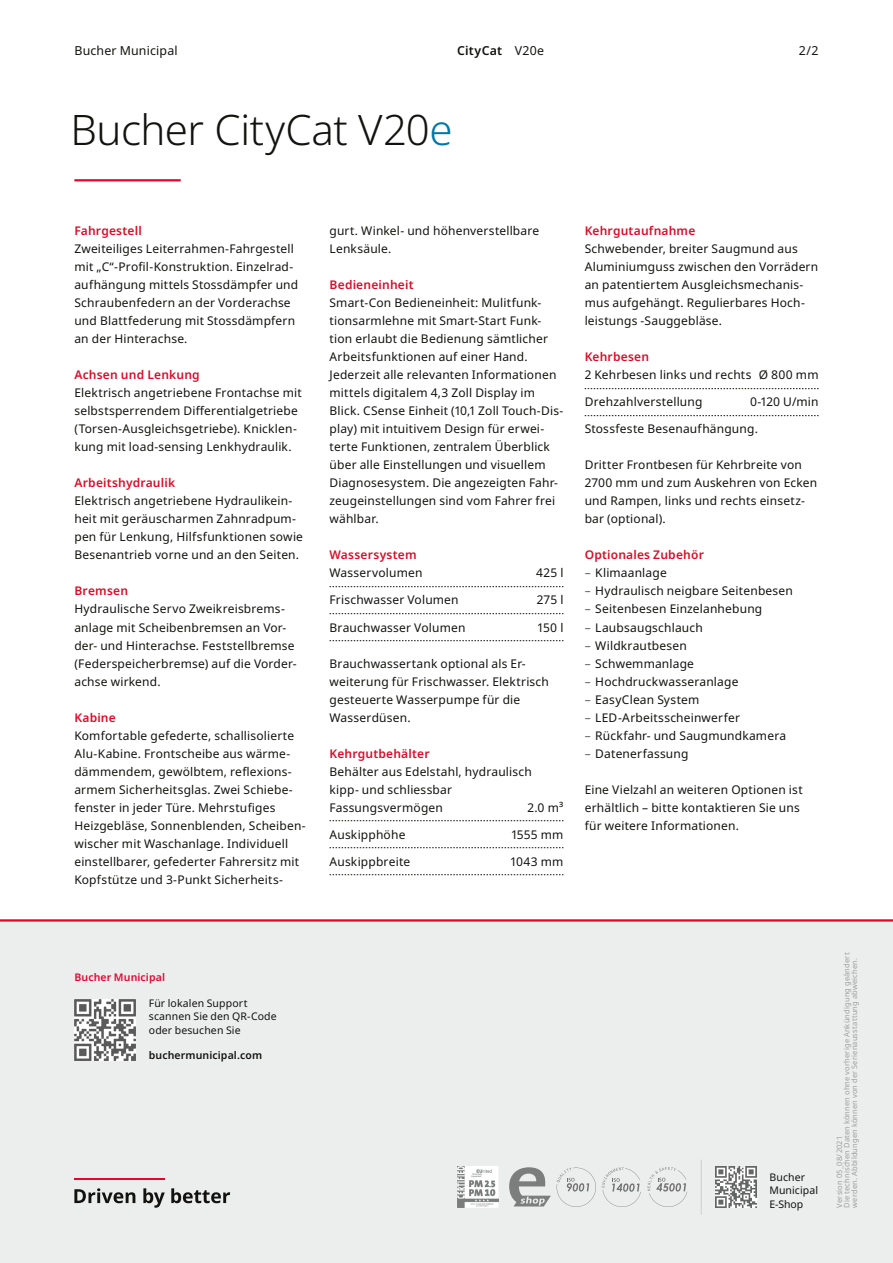
<style>
.page{position:relative;width:893px;height:1263px;background:#fff}
.page>*{position:absolute;margin:0;border:0;box-sizing:border-box;transform-origin:0 0}
.Title_28_30pt{font:300 42px "Noto Sans";letter-spacing:-.005em;color:#121310}
.Header_left_8_25_12p{font:12.3px "Noto Sans";letter-spacing:.015em;color:#121310}
.t1{font:600 12.3px "Noto Sans";letter-spacing:.02em;color:#121310}
.Header_right_8_25_12{font:12.3px "Noto Sans";color:#121310}
.Copy_small_8_12pt_le{font:12px/18px "Noto Sans";letter-spacing:.015em;color:#121310}
.Copy_small_Texttable{font:12px "Noto Sans";letter-spacing:.015em;color:#121310}
.Subtitle_small_8_12p{font:600 12px "Noto Sans";letter-spacing:.015em;color:#dc0c26}
.Text_7_9pt{font:10.5px/13.5px "Noto Sans";letter-spacing:.01em;color:#121310}
.Text_7_9pt-2{font:600 10.5px "Noto Sans";letter-spacing:.01em;color:#121310}
.contact_info_header{font:600 10.5px "Noto Sans";letter-spacing:.01em;color:#e4042d}
.Text_5_5_disclaimer{font:7.5px/7.5px "Noto Sans";letter-spacing:.02em;color:#9e9f9f}
.s1{font-weight:400}
.s2{color:#0077ab}
.s3{font-weight:300}
</style>
<div class="page">
<div style="left:0;top:919px;width:893px;height:344px;background:#eceded"></div>
<hr style="left:74px;top:179px;width:107px;height:2px;background:#e4042d">
<hr style="left:0;top:919px;width:893px;height:2px;background:#e4042d">
<svg style="left:330px;top:586px;width:233px;height:1px"></svg>
<svg style="left:330px;top:613px;width:233px;height:1px"></svg>
<svg style="left:330px;top:640px;width:233px;height:1px"></svg>
<svg style="left:330px;top:820px;width:233px;height:1px"></svg>
<svg style="left:330px;top:847px;width:233px;height:1px"></svg>
<svg style="left:330px;top:874px;width:233px;height:1px"></svg>
<svg style="left:585px;top:388px;width:234px;height:1px"></svg>
<svg style="left:585px;top:415px;width:234px;height:1px"></svg>
<img style="left:74px;top:999px;width:62px;height:61px">
<svg style="left:74px;top:1188px;width:61px;height:15px"></svg>
<svg style="left:143px;top:1188px;width:22px;height:20px"></svg>
<svg style="left:171px;top:1188px;width:59px;height:15px"></svg>
<hr style="left:74px;top:1178px;width:91px;height:2px;background:#e4042d">
<img style="left:715px;top:1167px;width:42px;height:41px">
<img style="left:457px;top:1167px;width:41px;height:41px">
<svg style="left:509px;top:1167px;width:42px;height:39px"></svg>
<svg style="left:557px;top:1167px;width:39px;height:40px"></svg>
<svg style="left:602px;top:1167px;width:39px;height:40px"></svg>
<svg style="left:647px;top:1167px;width:40px;height:40px"></svg>
<hr style="left:701px;top:1160px;width:1px;height:55px;background:#d0d1d1">
<p class="Header_left_8_25_12p" style="left:74px;top:42px;width:105px">Bucher Municipal</p>
<p class="t1" style="left:457px;top:42px;width:89px">CityCat <span class="s1">V20e</span></p>
<p class="Header_right_8_25_12" style="left:799px;top:42px;width:21px">2/2</p>
<p class="Title_28_30pt" style="left:70px;top:101px;width:384px">Bucher CityCat V20<span class="s2">e</span></p>
<p class="Subtitle_small_8_12p" style="left:74px;top:223px;width:69px">Fahrgestell</p>
<p class="Copy_small_8_12pt_le" style="left:74px;top:240px;width:225px">Zweiteiliges Leiterrahmen-Fahrgestell mit „C“-Profil-Konstruktion. Einzelrad&shy;aufhängung mittels Stossdämpfer und Schraubenfedern an der Vorderachse und Blattfederung mit Stossdämpfern an der Hinterachse.</p>
<p class="Subtitle_small_8_12p" style="left:74px;top:367px;width:127px">Achsen und Lenkung</p>
<p class="Copy_small_8_12pt_le" style="left:74px;top:384px;width:229px">Elektrisch angetriebene Frontachse mit selbstsperrendem Differentialgetriebe (Torsen-Ausgleichsgetriebe). Knicklen&shy;kung mit load-sensing Lenkhydraulik.</p>
<p class="Subtitle_small_8_12p" style="left:74px;top:475px;width:102px">Arbeitshydraulik</p>
<p class="Copy_small_8_12pt_le" style="left:74px;top:492px;width:230px">Elektrisch angetriebene Hydraulikein&shy;heit mit geräuscharmen Zahnradpum&shy;pen für Lenkung, Hilfsfunktionen sowie Besenantrieb vorne und an den Seiten.</p>
<p class="Subtitle_small_8_12p" style="left:74px;top:583px;width:55px">Bremsen</p>
<p class="Copy_small_8_12pt_le" style="left:74px;top:600px;width:224px">Hydraulische Servo Zweikreisbrems&shy;anlage mit Scheibenbremsen an Vor&shy;der- und Hinterachse. Feststellbremse (Federspeicherbremse) auf die Vorder&shy;achse wirkend.</p>
<p class="Subtitle_small_8_12p" style="left:74px;top:709px;width:43px">Kabine</p>
<p class="Copy_small_8_12pt_le" style="left:74px;top:726px;width:233px">Komfortable gefederte, schallisolierte Alu-Kabine. Frontscheibe aus wärme&shy;dämmendem, gewölbtem, reflexions&shy;armem Sicherheitsglas. Zwei Schiebe&shy;fenster in jeder Türe. Mehrstufiges Heizgebläse, Sonnenblenden, Scheiben&shy;wischer mit Waschanlage. Individuell einstellbarer, gefederter Fahrersitz mit Kopfstütze und 3-Punkt Sicherheits-</p>
<p class="Copy_small_8_12pt_le" style="left:330px;top:222px;width:211px">gurt. Winkel- und höhenverstellbare<br>Lenksäule.</p>
<p class="Subtitle_small_8_12p" style="left:330px;top:277px;width:86px">Bedieneinheit</p>
<p class="Copy_small_8_12pt_le" style="left:330px;top:294px;width:235px">Smart-Con Bedieneinheit: Mulitfunk&shy;tionsarmlehne mit Smart-Start Funk&shy;tion erlaubt die Bedienung sämtlicher Arbeitsfunktionen auf einer Hand.<br>Jederzeit alle relevanten Informationen mittels digitalem 4,3 Zoll Display im Blick. CSense Einheit (10,1 Zoll Touch-Dis&shy;play) mit intuitivem Design für erwei&shy;terte Funktionen, zentralem Überblick über alle Einstellungen und visuellem Diagnosesystem. Die angezeigten Fahr&shy;zeugeinstellungen sind vom Fahrer frei wählbar.</p>
<p class="Subtitle_small_8_12p" style="left:330px;top:547px;width:89px">Wassersystem</p>
<p class="Copy_small_Texttable" style="left:330px;top:565px;width:95px">Wasservolumen</p>
<p class="Copy_small_Texttable" style="left:536px;top:565px;width:29px">425 l</p>
<p class="Copy_small_Texttable" style="left:330px;top:592px;width:131px">Frischwasser Volumen</p>
<p class="Copy_small_Texttable" style="left:537px;top:592px;width:28px">275 l</p>
<p class="Copy_small_Texttable" style="left:330px;top:619px;width:137px">Brauchwasser Volumen</p>
<p class="Copy_small_Texttable" style="left:538px;top:619px;width:27px">150 l</p>
<p class="Copy_small_8_12pt_le" style="left:330px;top:654px;width:221px">Brauchwassertank optional als Er&shy;weiterung für Frischwasser. Elektrisch gesteuerte Wasserpumpe für die<br>Wasserdüsen.</p>
<p class="Subtitle_small_8_12p" style="left:330px;top:745px;width:102px">Kehrgutbehälter</p>
<p class="Copy_small_8_12pt_le" style="left:330px;top:762px;width:204px">Behälter aus Edelstahl, hydraulisch kipp- und schliessbar</p>
<p class="Copy_small_Texttable" style="left:330px;top:799px;width:115px">Fassungsvermögen</p>
<p class="Copy_small_Texttable" style="left:527px;top:799px;width:37px">2.0 m³</p>
<p class="Copy_small_Texttable" style="left:330px;top:826px;width:77px">Auskipphöhe</p>
<p class="Copy_small_Texttable" style="left:512px;top:826px;width:53px">1555 mm</p>
<p class="Copy_small_Texttable" style="left:330px;top:853px;width:82px">Auskippbreite</p>
<p class="Copy_small_Texttable" style="left:511px;top:853px;width:54px">1043 mm</p>
<p class="Subtitle_small_8_12p" style="left:585px;top:223px;width:112px">Kehrgutaufnahme</p>
<p class="Copy_small_8_12pt_le" style="left:585px;top:240px;width:235px">Schwebender, breiter Saugmund aus Aluminiumguss zwischen den Vorrädern an patentiertem Ausgleichsmechanis&shy;mus aufgehängt. Regulierbares Hoch&shy;leistungs -Sauggebläse.</p>
<p class="Subtitle_small_8_12p" style="left:585px;top:349px;width:66px">Kehrbesen</p>
<p class="Copy_small_Texttable" style="left:585px;top:367px;width:235px">2 Kehrbesen links und rechts Ø 800 mm</p>
<p class="Copy_small_Texttable" style="left:585px;top:394px;width:119px">Drehzahlverstellung</p>
<p class="Copy_small_Texttable" style="left:750px;top:394px;width:70px">0-120 U/min</p>
<p class="Copy_small_8_12pt_le" style="left:585px;top:420px;width:175px">Stossfeste Besenaufhängung.</p>
<p class="Copy_small_8_12pt_le" style="left:585px;top:456px;width:234px">Dritter Frontbesen für Kehrbreite von<br>2700 mm und zum Auskehren von Ecken und Rampen, links und rechts einsetz&shy;bar (optional).</p>
<p class="Subtitle_small_8_12p" style="left:585px;top:547px;width:121px">Optionales Zubehör</p>
<p class="Copy_small_8_12pt_le" style="left:585px;top:564px;width:84px"><span class="s3">–</span> Klimaanlage</p>
<p class="Copy_small_8_12pt_le" style="left:585px;top:582px;width:210px"><span class="s3">–</span> Hydraulisch neigbare Seitenbesen</p>
<p class="Copy_small_8_12pt_le" style="left:585px;top:600px;width:179px"><span class="s3">–</span> Seitenbesen Einzelanhebung</p>
<p class="Copy_small_8_12pt_le" style="left:585px;top:618px;width:120px"><span class="s3">–</span> Laubsaugschlauch</p>
<p class="Copy_small_8_12pt_le" style="left:585px;top:636px;width:104px"><span class="s3">–</span> Wildkrautbesen</p>
<p class="Copy_small_8_12pt_le" style="left:585px;top:654px;width:111px"><span class="s3">–</span> Schwemmanlage</p>
<p class="Copy_small_8_12pt_le" style="left:585px;top:672px;width:155px"><span class="s3">–</span> Hochdruckwasseranlage</p>
<p class="Copy_small_8_12pt_le" style="left:585px;top:690px;width:116px"><span class="s3">–</span> EasyClean System</p>
<p class="Copy_small_8_12pt_le" style="left:585px;top:708px;width:157px"><span class="s3">–</span> LED-Arbeitsscheinwerfer</p>
<p class="Copy_small_8_12pt_le" style="left:585px;top:726px;width:203px"><span class="s3">–</span> Rückfahr- und Saugmundkamera</p>
<p class="Copy_small_8_12pt_le" style="left:585px;top:744px;width:105px"><span class="s3">–</span> Datenerfassung</p>
<p class="Copy_small_8_12pt_le" style="left:585px;top:780px;width:220px">Eine Vielzahl an weiteren Optionen ist</p>
<p class="Copy_small_8_12pt_le" style="left:585px;top:798px;width:217px">erhältlich – bitte kontaktieren Sie uns für weitere Informationen.</p>
<p class="contact_info_header" style="left:74px;top:970px;width:92px">Bucher Municipal</p>
<p class="Text_7_9pt" style="left:149px;top:996px;width:129px">Für lokalen Support scannen Sie den QR-Code oder besuchen Sie</p>
<p class="Text_7_9pt-2" style="left:149px;top:1048px;width:115px">buchermunicipal.com</p>
<p class="Text_7_9pt" style="left:769px;top:1170px;width:50px">Bucher<br>Municipal<br>E-Shop</p>
<p class="Text_5_5_disclaimer" style="left:843px;top:1208px;width:257px;rotate:-90deg">Die technischen Daten können ohne vorherige Ankündigung geändert werden. Abbildungen können von der Serienausstattung abweichen.</p>
<p class="Text_5_5_disclaimer" style="left:836px;top:1208px;width:73px;rotate:-90deg">Version 05_08/2021</p>
</div>
